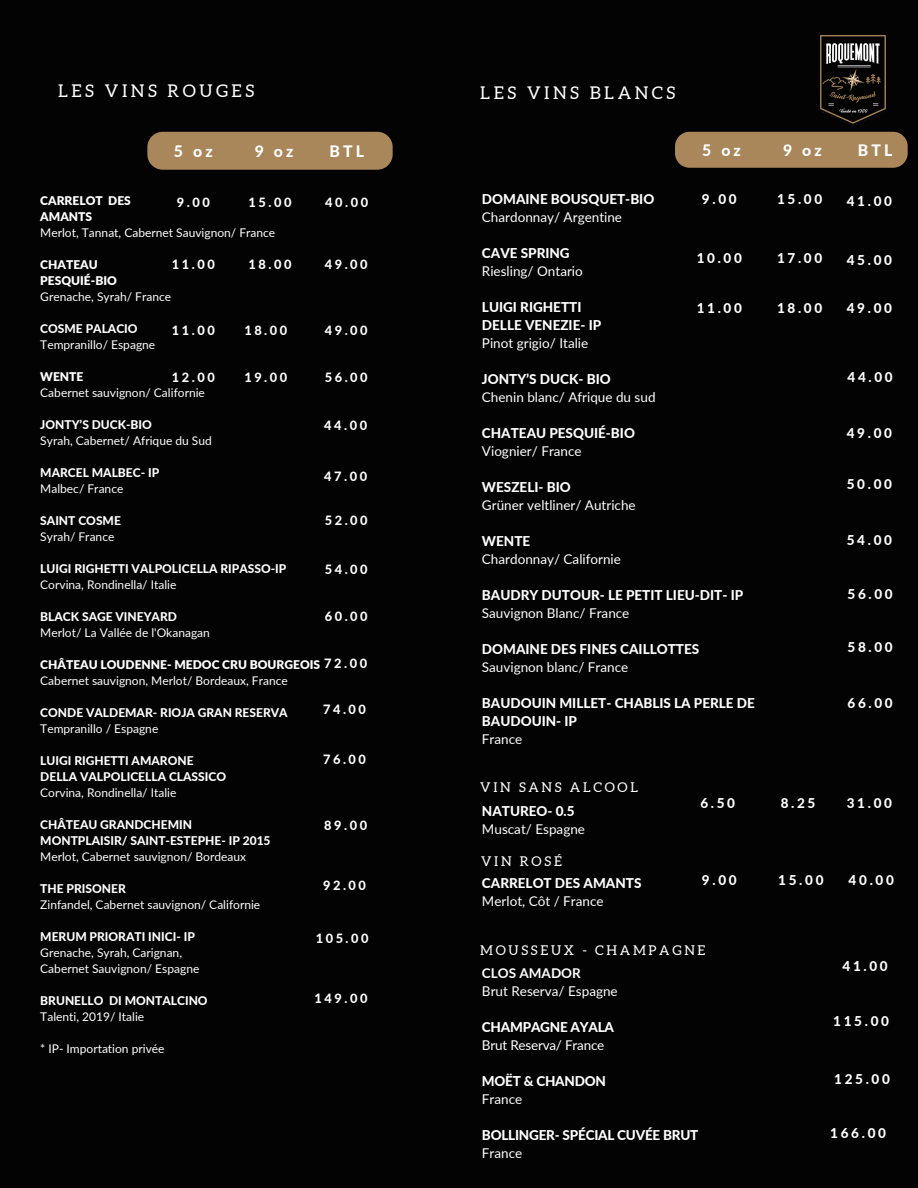
<style>
.page{position:relative;width:918px;height:1188px;background:#030304}
.page>*{position:absolute;margin:0;border:0;box-sizing:border-box;transform-origin:0 0}
.t1{font:17.55px "Aleo";letter-spacing:.2em;color:#fff}
.t2{font:800 15.75px "Lato";letter-spacing:.2em;color:#fff}
.t3{font:800 13.5px/18px "Lato";color:#fff}
.t4{font:13.5px "Lato";color:#fff}
.t5{font:13.5px "Aleo";letter-spacing:.2em;color:#fff}
.t6{font:700 13.5px "Lato";color:#fff}
.t7{font:800 12.75px "Lato";letter-spacing:.2em;color:#fff}
.t8{font:12px "Lato";color:#fff}
.t9{font:800 12px "Lato";color:#fff}
.t10{font:900 12px "Lato";color:#fff}
.s1{font-weight:800;font-size:12.75px}
</style>
<div class="page">
<img style="left:820px;top:35px;width:66px;height:91px">
<div style="left:675px;top:132px;width:233px;height:36px;background:#aa875a"></div>
<div style="left:147px;top:132px;width:246px;height:38px;background:#aa875a"></div>
<h5 class="t1" style="left:58px;top:81px;width:198px">LES VINS ROUGES</h5>
<h5 class="t2" style="left:174px;top:141px;width:40px">5 oz</h5>
<h4 class="t2" style="left:255px;top:141px;width:40px">9 oz</h4>
<h5 class="t2" style="left:330px;top:141px;width:36px">BTL</h5>
<p class="t10" style="left:40px;top:193px;width:92px">CARRELOT DES</p>
<p class="t10" style="left:40px;top:209px;width:53px">AMANTS</p>
<p class="t8" style="left:40px;top:225px;width:236px">Merlot, Tannat, Cabernet Sauvignon/ France</p>
<p class="t10" style="left:40px;top:257px;width:59px">CHATEAU</p>
<p class="t10" style="left:40px;top:273px;width:78px">PESQUIÉ-BIO</p>
<p class="t8" style="left:40px;top:289px;width:132px">Grenache, Syrah/ France</p>
<p class="t9" style="left:40px;top:321px;width:99px">COSME PALACIO</p>
<p class="t8" style="left:40px;top:337px;width:116px">Tempranillo/ Espagne</p>
<p class="t10" style="left:40px;top:369px;width:45px">WENTE</p>
<p class="t8" style="left:40px;top:385px;width:166px">Cabernet sauvignon/ Californie</p>
<h5 class="t9" style="left:40px;top:417px;width:113px">JONTY’S DUCK-BIO</h5>
<h5 class="t8" style="left:40px;top:433px;width:173px">Syrah, Cabernet/ Afrique du Sud</h5>
<h5 class="t9" style="left:40px;top:465px;width:120px">MARCEL MALBEC- IP</h5>
<h5 class="t8" style="left:40px;top:481px;width:85px">Malbec/ France</h5>
<h5 class="t9" style="left:40px;top:513px;width:82px">SAINT COSME</h5>
<h5 class="t8" style="left:40px;top:529px;width:76px">Syrah/ France</h5>
<h5 class="t9" style="left:40px;top:561px;width:248px">LUIGI RIGHETTI VALPOLICELLA RIPASSO-IP</h5>
<h5 class="t8" style="left:40px;top:577px;width:138px">Corvina, Rondinella/ Italie</h5>
<h5 class="t9" style="left:40px;top:609px;width:138px">BLACK SAGE VINEYARD</h5>
<h5 class="t8" style="left:40px;top:625px;width:171px">Merlot/ La Vallée de l'Okanagan</h5>
<h5 class="t10" style="left:40px;top:657px;width:328px">CHÂTEAU LOUDENNE- MEDOC CRU BOURGEOIS <span class="s1">7 2 . 0 0</span></h5>
<h5 class="t8" style="left:40px;top:673px;width:249px">Cabernet sauvignon, Merlot/ Bordeaux, France</h5>
<h5 class="t9" style="left:40px;top:705px;width:249px">CONDE VALDEMAR- RIOJA GRAN RESERVA</h5>
<h5 class="t8" style="left:40px;top:721px;width:120px">Tempranillo / Espagne</h5>
<h5 class="t9" style="left:40px;top:753px;width:155px">LUIGI RIGHETTI AMARONE</h5>
<h5 class="t9" style="left:40px;top:769px;width:187px">DELLA VALPOLICELLA CLASSICO</h5>
<h5 class="t8" style="left:40px;top:785px;width:138px">Corvina, Rondinella/ Italie</h5>
<h5 class="t9" style="left:40px;top:817px;width:153px">CHÂTEAU GRANDCHEMIN</h5>
<h5 class="t9" style="left:40px;top:833px;width:232px">MONTPLAISIR/ SAINT-ESTEPHE- IP 2015</h5>
<h5 class="t8" style="left:40px;top:849px;width:207px">Merlot, Cabernet sauvignon/ Bordeaux</h5>
<h2 class="t9" style="left:40px;top:881px;width:87px">THE PRISONER</h2>
<p class="t8" style="left:40px;top:897px;width:221px">Zinfandel, Cabernet sauvignon/ Californie</p>
<h3 class="t9" style="left:40px;top:929px;width:156px">MERUM PRIORATI INICI- IP</h3>
<h1 class="t8" style="left:40px;top:945px;width:143px">Grenache, Syrah, Carignan,</h1>
<p class="t8" style="left:40px;top:961px;width:161px">Cabernet Sauvignon/ Espagne</p>
<h2 class="t9" style="left:40px;top:993px;width:169px">BRUNELLO DI MONTALCINO</h2>
<h5 class="t8" style="left:40px;top:1009px;width:105px">Talenti, 2019/ Italie</h5>
<h5 class="t8" style="left:40px;top:1041px;width:126px">* IP- Importation privée</h5>
<h5 class="t7" style="left:177px;top:195px;width:34px">9.00</h5>
<h5 class="t7" style="left:249px;top:195px;width:44px">15.00</h5>
<h5 class="t7" style="left:325px;top:195px;width:44px">40.00</h5>
<p class="t7" style="left:172px;top:257px;width:44px">11.00</p>
<h3 class="t7" style="left:249px;top:257px;width:44px">18.00</h3>
<h3 class="t7" style="left:325px;top:257px;width:44px">49.00</h3>
<h1 class="t7" style="left:172px;top:322px;width:44px">11.00</h1>
<h5 class="t7" style="left:244px;top:322px;width:44px">18.00</h5>
<h5 class="t7" style="left:325px;top:322px;width:44px">49.00</h5>
<h5 class="t7" style="left:172px;top:370px;width:44px">12.00</h5>
<h5 class="t7" style="left:244px;top:370px;width:44px">19.00</h5>
<h5 class="t7" style="left:325px;top:370px;width:44px">56.00</h5>
<h4 class="t7" style="left:324px;top:418px;width:44px">44.00</h4>
<h5 class="t7" style="left:324px;top:468px;width:44px">47.00</h5>
<h5 class="t7" style="left:325px;top:512px;width:44px">52.00</h5>
<h5 class="t7" style="left:325px;top:561px;width:44px">54.00</h5>
<h5 class="t7" style="left:325px;top:608px;width:44px">60.00</h5>
<h5 class="t7" style="left:323px;top:702px;width:44px">74.00</h5>
<h4 class="t7" style="left:323px;top:751px;width:44px">76.00</h4>
<h5 class="t7" style="left:324px;top:818px;width:44px">89.00</h5>
<h5 class="t7" style="left:323px;top:877px;width:44px">92.00</h5>
<h5 class="t7" style="left:316px;top:931px;width:54px">105.00</h5>
<h5 class="t7" style="left:315px;top:990px;width:54px">149.00</h5>
<p class="t1" style="left:480px;top:82px;width:197px">LES VINS BLANCS</p>
<p class="t2" style="left:702px;top:140px;width:40px">5 oz</p>
<p class="t2" style="left:783px;top:140px;width:40px">9 oz</p>
<p class="t2" style="left:858px;top:140px;width:36px">BTL</p>
<p class="t3" style="left:702px;top:190px;width:36px">9.00</p>
<p class="t3" style="left:777px;top:190px;width:47px">15.00</p>
<p class="t3" style="left:482px;top:190px;width:174px">DOMAINE BOUSQUET-BIO</p>
<p class="t4" style="left:482px;top:209px;width:142px">Chardonnay/ Argentine</p>
<p class="t3" style="left:482px;top:244px;width:89px">CAVE SPRING</p>
<p class="t4" style="left:482px;top:263px;width:102px">Riesling/ Ontario</p>
<p class="t3" style="left:482px;top:298px;width:121px">LUIGI RIGHETTI<br>DELLE VENEZIE- IP</p>
<p class="t4" style="left:482px;top:335px;width:108px">Pinot grigio/ Italie</p>
<p class="t3" style="left:482px;top:370px;width:130px">JONTY’S DUCK- BIO</p>
<p class="t4" style="left:482px;top:389px;width:175px">Chenin blanc/ Afrique du sud</p>
<p class="t3" style="left:482px;top:424px;width:155px">CHATEAU PESQUIÉ-BIO</p>
<p class="t4" style="left:482px;top:443px;width:101px">Viognier/ France</p>
<p class="t3" style="left:482px;top:478px;width:90px">WESZELI- BIO</p>
<p class="t4" style="left:482px;top:497px;width:155px">Grüner veltliner/ Autriche</p>
<p class="t3" style="left:482px;top:532px;width:50px">WENTE</p>
<p class="t4" style="left:482px;top:551px;width:141px">Chardonnay/ Californie</p>
<p class="t3" style="left:482px;top:586px;width:263px">BAUDRY DUTOUR- LE PETIT LIEU-DIT- IP</p>
<p class="t4" style="left:482px;top:605px;width:149px">Sauvignon Blanc/ France</p>
<p class="t3" style="left:482px;top:640px;width:219px">DOMAINE DES FINES CAILLOTTES</p>
<p class="t4" style="left:482px;top:659px;width:148px">Sauvignon blanc/ France</p>
<p class="t3" style="left:482px;top:694px;width:274px">BAUDOUIN MILLET- CHABLIS LA PERLE DE<br>BAUDOUIN- IP</p>
<p class="t4" style="left:482px;top:731px;width:42px">France</p>
<p class="t3" style="left:697px;top:248px;width:47px">10.00</p>
<p class="t3" style="left:777px;top:248px;width:47px">17.00</p>
<p class="t3" style="left:697px;top:299px;width:47px">11.00</p>
<p class="t3" style="left:777px;top:299px;width:47px">18.00</p>
<p class="t5" style="left:480px;top:779px;width:159px">VIN SANS ALCOOL</p>
<p class="t3" style="left:482px;top:802px;width:94px">NATUREO- 0.5</p>
<p class="t4" style="left:482px;top:821px;width:105px">Muscat/ Espagne</p>
<p class="t5" style="left:481px;top:854px;width:82px">VIN ROSÉ</p>
<p class="t3" style="left:482px;top:874px;width:161px">CARRELOT DES AMANTS</p>
<p class="t4" style="left:482px;top:893px;width:123px">Merlot, Côt / France</p>
<p class="t3" style="left:700px;top:794px;width:36px">6.50</p>
<p class="t3" style="left:781px;top:794px;width:36px">8.25</p>
<p class="t3" style="left:702px;top:871px;width:36px">9.00</p>
<p class="t3" style="left:778px;top:871px;width:47px">15.00</p>
<p class="t5" style="left:480px;top:942px;width:227px">MOUSSEUX - CHAMPAGNE</p>
<p class="t3" style="left:847px;top:192px;width:47px">41.00</p>
<p class="t3" style="left:847px;top:250px;width:47px">45.00</p>
<p class="t3" style="left:847px;top:299px;width:47px">49.00</p>
<p class="t3" style="left:848px;top:368px;width:47px">44.00</p>
<p class="t3" style="left:847px;top:423px;width:47px">49.00</p>
<p class="t3" style="left:847px;top:475px;width:47px">50.00</p>
<p class="t3" style="left:847px;top:530px;width:47px">54.00</p>
<p class="t3" style="left:848px;top:584px;width:47px">56.00</p>
<p class="t3" style="left:848px;top:638px;width:47px">58.00</p>
<p class="t3" style="left:848px;top:694px;width:47px">66.00</p>
<p class="t3" style="left:847px;top:794px;width:47px">31.00</p>
<p class="t3" style="left:849px;top:871px;width:47px">40.00</p>
<p class="t6" style="left:482px;top:965px;width:100px">CLOS AMADOR</p>
<p class="t4" style="left:482px;top:983px;width:137px">Brut Reserva/ Espagne</p>
<p class="t3" style="left:482px;top:1018px;width:134px">CHAMPAGNE AYALA</p>
<p class="t4" style="left:482px;top:1037px;width:124px">Brut Reserva/ France</p>
<p class="t3" style="left:482px;top:1072px;width:126px">MOËT &amp; CHANDON</p>
<p class="t4" style="left:482px;top:1091px;width:42px">France</p>
<p class="t3" style="left:482px;top:1126px;width:218px">BOLLINGER- SPÉCIAL CUVÉE BRUT</p>
<p class="t4" style="left:482px;top:1145px;width:42px">France</p>
<p class="t3" style="left:843px;top:957px;width:47px">41.00</p>
<p class="t3" style="left:833px;top:1012px;width:57px">115.00</p>
<p class="t3" style="left:834px;top:1069px;width:57px">125.00</p>
<p class="t3" style="left:830px;top:1124px;width:57px">166.00</p>
</div>
